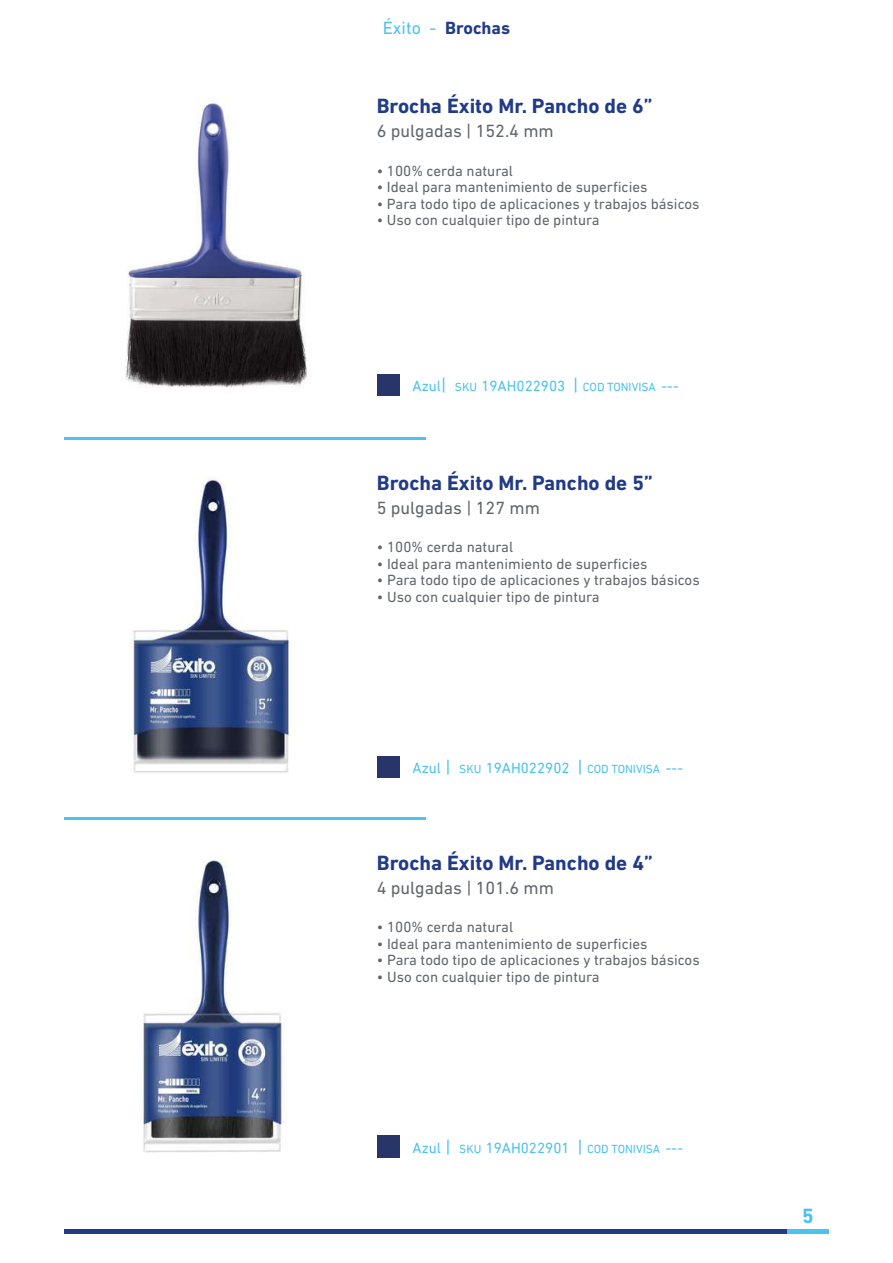
<style>
.page{position:relative;width:893px;height:1263px;background:#fff}
.page>*{position:absolute;margin:0;border:0;box-sizing:border-box;transform-origin:0 0}
.t1{font:700 21px "DIN Next LT Pro";color:#213b87}
.t2{font:700 21px "DIN Next LT Pro";color:#4dc2ee}
.t3{font:18px "DIN Next LT Pro";color:#61666b}
.t4{font:700 18px "DIN Next LT Pro";color:#213b87}
.t5{font:15px "DIN Next LT Pro";color:#61666b}
.t6{font:15px "DIN Next LT Pro";color:#4dc2ee}
.s1{font-weight:400;color:#4dc2ee}
.s2{font-size:18px}
.s3{font-size:12px}
</style>
<div class="page">
<hr style="left:787px;top:1229px;width:42px;height:4px;background:#4dc2ee">
<hr style="left:65px;top:1229px;width:722px;height:4px;background:#213b87">
<hr style="left:64px;top:437px;width:361px;height:3px;background:#4dc2ee">
<hr style="left:64px;top:817px;width:361px;height:3px;background:#4dc2ee">
<img style="left:125px;top:100px;width:182px;height:288px">
<img style="left:130px;top:476px;width:159px;height:297px">
<img style="left:143px;top:860px;width:141px;height:293px">
<div style="left:377px;top:374px;width:23px;height:21px;background:#283569"></div>
<div style="left:377px;top:757px;width:23px;height:21px;background:#283569"></div>
<div style="left:377px;top:1135px;width:23px;height:23px;background:#283569"></div>
<p class="t4" style="left:383px;top:17px;width:129px"><span class="s1">Éxito -</span> Brochas</p>
<h1 class="t1" style="left:377px;top:94px;width:277px">Brocha Éxito Mr. Pancho de 6”</h1>
<p class="t3" style="left:377px;top:121px;width:179px">6 pulgadas | 152.4 mm</p>
<p class="t5" style="left:377px;top:162px;width:138px">• 100% cerda natural</p>
<p class="t5" style="left:377px;top:178px;width:272px">• Ideal para mantenimiento de superficies</p>
<p class="t5" style="left:377px;top:195px;width:324px">• Para todo tipo de aplicaciones y trabajos básicos</p>
<p class="t5" style="left:377px;top:211px;width:224px">• Uso con cualquier tipo de pintura</p>
<p class="t6" style="left:413px;top:377px;width:268px">Azul<span class="s2">|</span> <span class="s3">SKU</span> 19AH022903 <span class="s2">|</span> <span class="s3">COD TONIVISA</span> ---</p>
<h1 class="t1" style="left:377px;top:471px;width:277px">Brocha Éxito Mr. Pancho de 5”</h1>
<p class="t3" style="left:377px;top:498px;width:165px">5 pulgadas | 127 mm</p>
<p class="t5" style="left:377px;top:539px;width:138px">• 100% cerda natural</p>
<p class="t5" style="left:377px;top:555px;width:272px">• Ideal para mantenimiento de superficies</p>
<p class="t5" style="left:377px;top:572px;width:324px">• Para todo tipo de aplicaciones y trabajos básicos</p>
<p class="t5" style="left:377px;top:588px;width:224px">• Uso con cualquier tipo de pintura</p>
<p class="t6" style="left:413px;top:759px;width:272px">Azul <span class="s2">|</span> <span class="s3">SKU</span> 19AH022902 <span class="s2">|</span> <span class="s3">COD TONIVISA</span> ---</p>
<h1 class="t1" style="left:377px;top:851px;width:277px">Brocha Éxito Mr. Pancho de 4”</h1>
<p class="t3" style="left:377px;top:878px;width:179px">4 pulgadas | 101.6 mm</p>
<p class="t5" style="left:377px;top:918px;width:138px">• 100% cerda natural</p>
<p class="t5" style="left:377px;top:935px;width:272px">• Ideal para mantenimiento de superficies</p>
<p class="t5" style="left:377px;top:951px;width:324px">• Para todo tipo de aplicaciones y trabajos básicos</p>
<p class="t5" style="left:377px;top:968px;width:224px">• Uso con cualquier tipo de pintura</p>
<p class="t6" style="left:413px;top:1139px;width:272px">Azul <span class="s2">|</span> <span class="s3">SKU</span> 19AH022901 <span class="s2">|</span> <span class="s3">COD TONIVISA</span> ---</p>
<h1 class="t2" style="left:802px;top:1204px;width:13px">5</h1>
</div>
